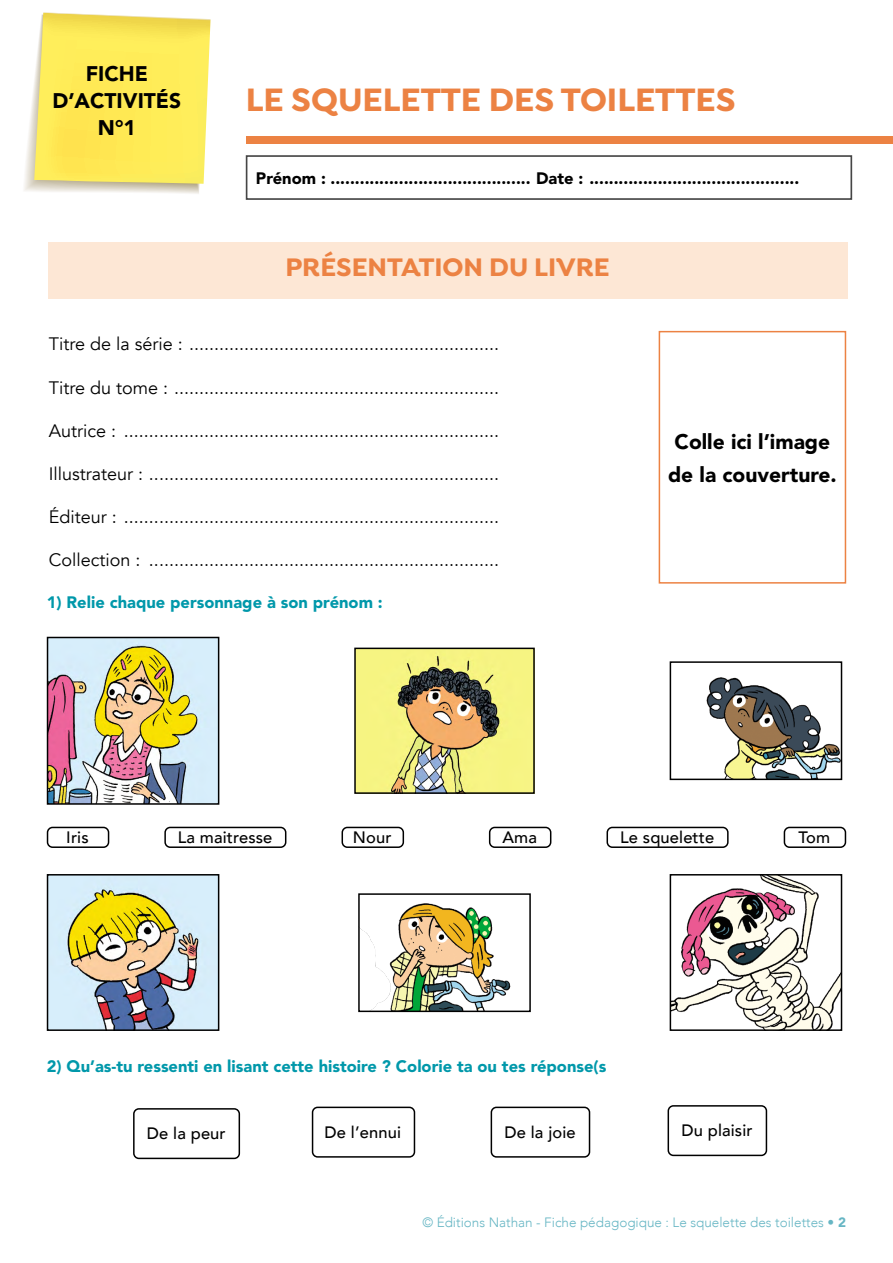
<style>
.page{position:relative;width:893px;height:1263px;background:#fff}
.page>*{position:absolute;margin:0;border:0;box-sizing:border-box;transform-origin:0 0}
.t1{font:700 34.5px "Isidora";color:#ec8243}
.t2{font:700 27px "Isidora";color:#ec8243}
.t3{font:900 21px/27px "Avenir LT Std";color:#000;text-align:center}
.t4{font:18px "Avenir";color:#000}
.t5{font:900 16.5px "Avenir LT Std";color:#0098aa}
.t6{font:900 16.5px "Avenir LT Std";color:#000}
.t7{font:500 16.5px "Avenir";letter-spacing:.01em;color:#020202}
.t8{font:300 13.5px "Avenir";color:#67b6c4}
.s1{font-family:"Avenir LT Std";font-weight:900}
</style>
<div class="page">
<div style="left:246px;top:136px;width:647px;height:8px;background:#ec8243"></div>
<svg style="left:24px;top:12px;width:187px;height:182px;background:#fae96f"></svg>
<div style="left:246px;top:155px;width:606px;height:45px;border:2px solid #464646"></div>
<div style="left:48px;top:242px;width:799px;height:57px;background:#fde7d5"></div>
<div style="left:659px;top:331px;width:187px;height:253px;border:2px solid #ec8243"></div>
<div style="left:164px;top:827px;width:122px;height:21px;border:2px solid #000;border-radius:5px"></div>
<div style="left:133px;top:1108px;width:107px;height:51px;border:2px solid #000;border-radius:5px"></div>
<div style="left:312px;top:1106px;width:103px;height:52px;border:2px solid #000;border-radius:5px"></div>
<div style="left:491px;top:1106px;width:99px;height:52px;border:2px solid #000;border-radius:5px"></div>
<div style="left:668px;top:1105px;width:99px;height:51px;border:2px solid #000;border-radius:5px"></div>
<div style="left:342px;top:827px;width:62px;height:21px;border:2px solid #000;border-radius:5px"></div>
<div style="left:489px;top:827px;width:62px;height:21px;border:2px solid #000;border-radius:5px"></div>
<div style="left:606px;top:827px;width:123px;height:21px;border:2px solid #000;border-radius:5px"></div>
<div style="left:784px;top:827px;width:62px;height:21px;border:2px solid #000;border-radius:5px"></div>
<div style="left:47px;top:827px;width:62px;height:21px;border:2px solid #000;border-radius:5px"></div>
<img style="left:357px;top:651px;width:175px;height:140px">
<div style="left:354px;top:648px;width:181px;height:146px;border:2px solid #000"></div>
<img style="left:706px;top:677px;width:133px;height:100px">
<div style="left:670px;top:661px;width:172px;height:119px;border:2px solid #000"></div>
<img style="left:361px;top:903px;width:150px;height:106px">
<div style="left:358px;top:893px;width:173px;height:119px;border:2px solid #000"></div>
<img style="left:50px;top:640px;width:166px;height:162px">
<div style="left:47px;top:637px;width:172px;height:168px;border:2px solid #000"></div>
<img style="left:50px;top:877px;width:166px;height:151px">
<div style="left:47px;top:874px;width:172px;height:157px;border:2px solid #000"></div>
<img style="left:673px;top:877px;width:166px;height:151px">
<div style="left:670px;top:874px;width:172px;height:157px;border:2px solid #000"></div>
<p class="t3" style="left:52px;top:60px;width:130px">FICHE<br>D’ACTIVITÉS<br>N°1</p>
<h1 class="t1" style="left:246px;top:79px;width:491px">LE SQUELETTE DES TOILETTES</h1>
<p class="t6" style="left:256px;top:168px;width:545px">Prénom : ......................................... Date : ...........................................</p>
<h2 class="t2" style="left:285px;top:251px;width:326px">PRÉSENTATION DU LIVRE</h2>
<p class="t4" style="left:49px;top:333px;width:452px">Titre de la série : ..............................................................</p>
<p class="t4" style="left:49px;top:377px;width:452px">Titre du tome : .................................................................</p>
<p class="t4" style="left:49px;top:420px;width:452px">Autrice : ...........................................................................</p>
<p class="t4" style="left:49px;top:463px;width:452px">Illustrateur : ......................................................................</p>
<p class="t4" style="left:49px;top:506px;width:452px">Éditeur : ...........................................................................</p>
<p class="t4" style="left:49px;top:549px;width:452px">Collection : ......................................................................</p>
<p class="t5" style="left:47px;top:592px;width:338px">1) Relie chaque personnage à son prénom :</p>
<p class="t3" style="left:668px;top:425px;width:170px;line-height:33px">Colle ici l’image de la couverture.</p>
<p class="t7" style="left:66px;top:823px;width:24px">Iris</p>
<p class="t7" style="left:353px;top:823px;width:40px">Nour</p>
<p class="t7" style="left:502px;top:823px;width:36px">Ama</p>
<p class="t7" style="left:620px;top:823px;width:96px">Le squelette</p>
<p class="t7" style="left:798px;top:823px;width:33px">Tom</p>
<p class="t7" style="left:178px;top:823px;width:96px">La maitresse</p>
<p class="t5" style="left:47px;top:1057px;width:561px">2) Qu’as-tu ressenti en lisant cette histoire ? Colorie ta ou tes réponse(s</p>
<p class="t7" style="left:147px;top:1119px;width:80px">De la peur</p>
<p class="t7" style="left:325px;top:1118px;width:78px">De l’ennui</p>
<p class="t7" style="left:504px;top:1118px;width:73px">De la joie</p>
<p class="t7" style="left:681px;top:1116px;width:73px">Du plaisir</p>
<p class="t8" style="left:422px;top:1214px;width:425px">© Éditions Nathan - Fiche pédagogique : Le squelette des toilettes • <span class="s1">2</span></p>
</div>
